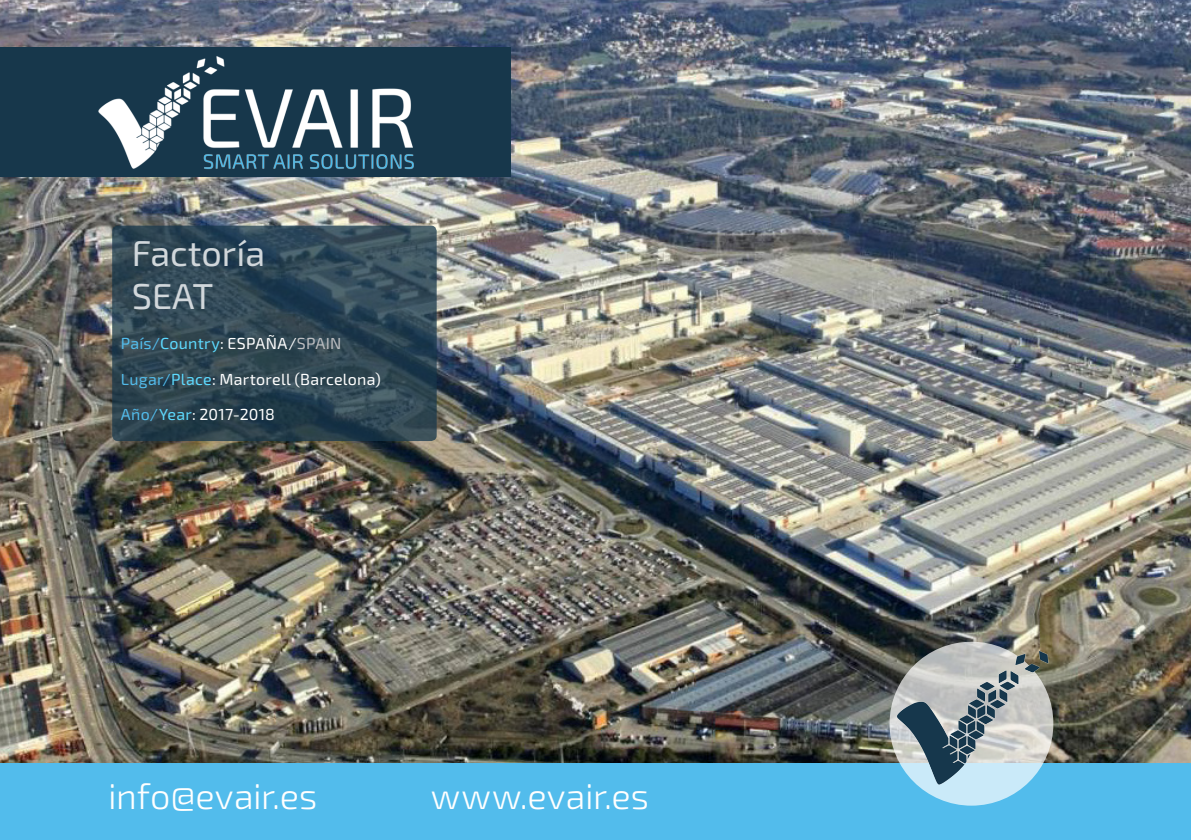
<style>
.page{position:relative;width:1191px;height:840px;background:#fff}
.page>*{position:absolute;margin:0;border:0;box-sizing:border-box;transform-origin:0 0}
.t1{font:300 36px "Exo 2";letter-spacing:.005em;color:#fff}
.t2{font:36px "Exo 2";color:#d1d7db}
.t3{font:16px "Exo 2";letter-spacing:.015em;color:#fff}
.s1{color:#52bcec}
.s2{color:#5ddaff}
.s3{color:#bcbdc0}
</style>
<div class="page">
<img style="left:0;top:0;width:1191px;height:763px">
<div style="left:0;top:763px;width:1191px;height:76px;background:#52bcec"></div>
<div style="left:0;top:47px;width:511px;height:130px;background:#17374b"></div>
<svg style="left:112px;top:225px;width:325px;height:216px;background:#2f4754"></svg>
<svg style="left:889px;top:641px;width:164px;height:164px"></svg>
<img style="left:889px;top:646px;width:164px;height:142px">
<img style="left:98px;top:56px;width:316px;height:113px">
<p class="t2" style="left:132px;top:232px;width:135px">Factoría</p>
<p class="t2" style="left:132px;top:275px;width:83px">SEAT</p>
<p class="t3" style="left:121px;top:334px;width:222px"><span class="s1">País/</span><span class="s2">Country</span>: ESPAÑA/<span class="s3">SPAIN</span></p>
<p class="t3" style="left:121px;top:369px;width:261px"><span class="s1">Lugar/</span><span class="s2">Place</span>: Martorell (Barcelona)</p>
<p class="t3" style="left:121px;top:405px;width:156px"><span class="s1">Año/</span><span class="s2">Year</span>: 2017-2018</p>
<p class="t1" style="left:108px;top:774px;width:211px">info@evair.es</p>
<p class="t1" style="left:431px;top:774px;width:220px">www.evair.es</p>
</div>
